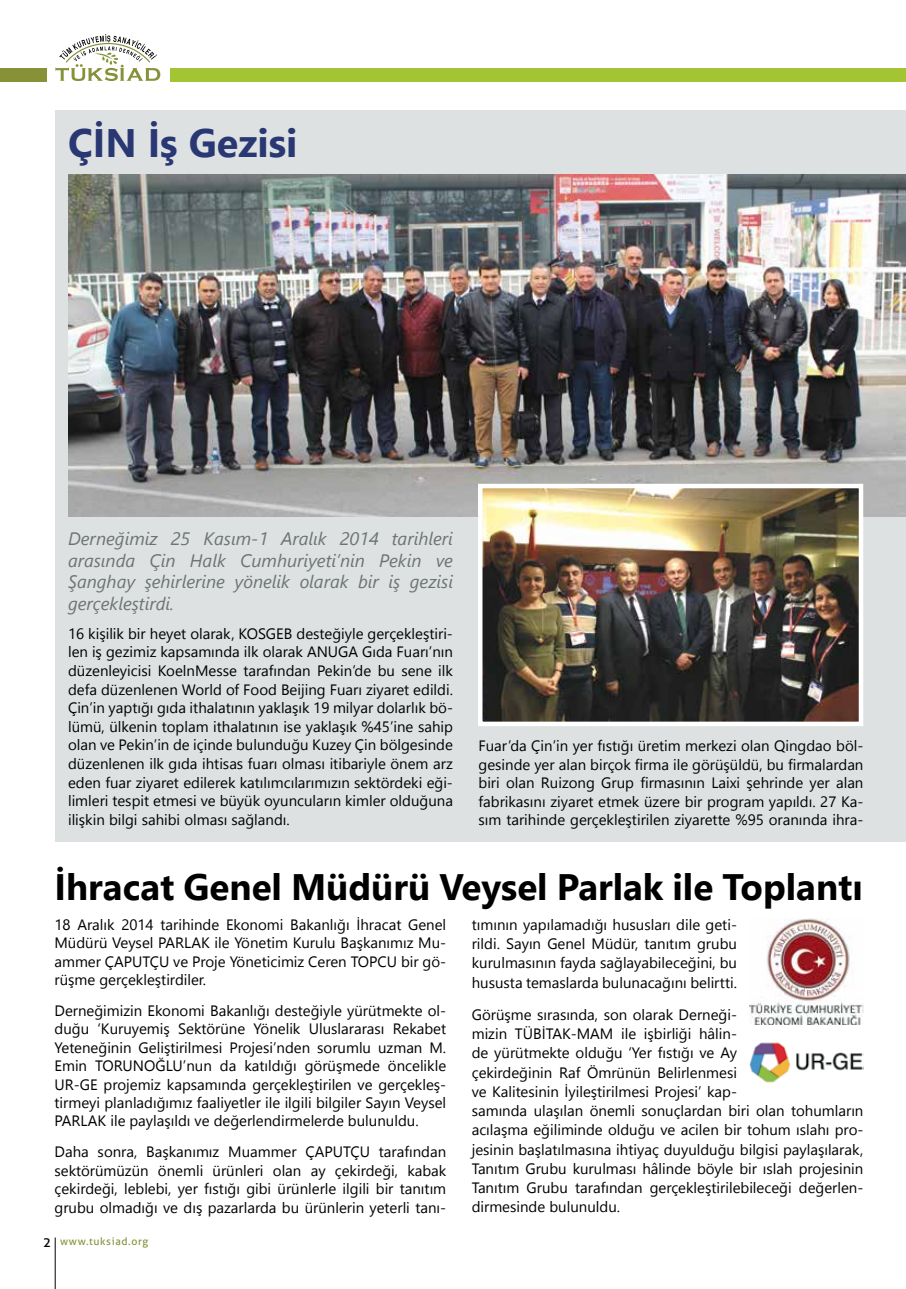
<style>
.page{position:relative;width:906px;height:1289px;background:#fff}
.page>*{position:absolute;margin:0;border:0;box-sizing:border-box;transform-origin:0 0}
.t1{font:700 39.75px "Segoe UI";color:#293773}
.t2{font:700 36.75px "Segoe UI";color:#000}
.t3{font:italic 18px/21.6px "Segoe UI";color:#6d7373;text-align:justify}
.t4{font:15px/19.2px "Segoe UI";color:#000;text-align:justify}
.t5{font:10.5px "Aller";letter-spacing:.06em;color:#879138}
.s1{font-size:13.5px;color:#000}
</style>
<div class="page">
<hr style="left:55px;top:1237px;width:1px;height:51px;background:#000">
<div style="left:170px;top:68px;width:736px;height:13px;background:#a3c534"></div>
<div style="left:0;top:68px;width:47px;height:13px;background:#879138"></div>
<svg style="left:55px;top:34px;width:105px;height:47px"></svg>
<div style="left:56px;top:111px;width:850px;height:731px;background:#dee1e2"></div>
<img style="left:68px;top:174px;width:838px;height:342px">
<img style="left:483px;top:489px;width:375px;height:232px">
<div style="left:478px;top:484px;width:385px;height:242px;border:4px solid #fff"></div>
<img style="left:750px;top:1042px;width:113px;height:41px">
<img style="left:750px;top:918px;width:113px;height:106px">
<h1 class="t1" style="left:68px;top:112px;width:231px">ÇİN İş Gezisi</h1>
<p class="t3" style="left:68px;top:527px;width:386px">Derneğimiz 25 Kasım-1 Aralık 2014 tarihleri arasında Çin Halk Cumhuriyeti’nin Pekin ve Şanghay şehirlerine yönelik olarak bir iş gezisi gerçekleştirdi.</p>
<p class="t4" style="left:68px;top:623px;width:386px;line-height:18.6px">16 kişilik bir heyet olarak, KOSGEB desteğiyle gerçekleştiri&shy;len iş gezimiz kapsamında ilk olarak ANUGA Gıda Fuarı’nın düzenleyicisi KoelnMesse tarafından Pekin’de bu sene ilk defa düzenlenen World of Food Beijing Fuarı ziyaret edildi.<br>Çin’in yaptığı gıda ithalatının yaklaşık 19 milyar dolarlık bö&shy;lümü, ülkenin toplam ithalatının ise yaklaşık %45’ine sahip olan ve Pekin’in de içinde bulunduğu Kuzey Çin bölgesinde düzenlenen ilk gıda ihtisas fuarı olması itibariyle önem arz eden fuar ziyaret edilerek katılımcılarımızın sektördeki eği&shy;limleri tespit etmesi ve büyük oyuncuların kimler olduğuna ilişkin bilgi sahibi olması sağlandı.</p>
<p class="t4" style="left:478px;top:736px;width:386px;line-height:18.5px">Fuar’da Çin’in yer fıstığı üretim merkezi olan Qingdao böl&shy;gesinde yer alan birçok firma ile görüşüldü, bu firmalardan biri olan Ruizong Grup firmasının Laixi şehrinde yer alan fabrikasını ziyaret etmek üzere bir program yapıldı. 27 Ka&shy;sım tarihinde gerçekleştirilen ziyarette %95 oranında ihra-</p>
<h2 class="t2" style="left:54px;top:858px;width:810px">İhracat Genel Müdürü Veysel Parlak ile Toplantı</h2>
<p class="t4" style="left:55px;top:914px;width:393px;line-height:18.3px">18 Aralık 2014 tarihinde Ekonomi Bakanlığı İhracat Genel Müdürü Veysel PARLAK ile Yönetim Kurulu Başkanımız Mu&shy;ammer ÇAPUTÇU ve Proje Yöneticimiz Ceren TOPCU bir gö&shy;rüşme gerçekleştirdiler.</p>
<p class="t4" style="left:55px;top:1001px;width:393px;line-height:18.3px">Derneğimizin Ekonomi Bakanlığı desteğiyle yürütmekte ol&shy;duğu ‘Kuruyemiş Sektörüne Yönelik Uluslararası Rekabet Yeteneğinin Geliştirilmesi Projesi’nden sorumlu uzman M.<br>Emin TORUNOĞLU’nun da katıldığı görüşmede öncelikle UR-GE projemiz kapsamında gerçekleştirilen ve gerçekleş&shy;tirmeyi planladığımız faaliyetler ile ilgili bilgiler Sayın Veysel PARLAK ile paylaşıldı ve değerlendirmelerde bulunuldu.</p>
<p class="t4" style="left:55px;top:1142px;width:393px;line-height:18.3px">Daha sonra, Başkanımız Muammer ÇAPUTÇU tarafından sektörümüzün önemli ürünleri olan ay çekirdeği, kabak çekirdeği, leblebi, yer fıstığı gibi ürünlerle ilgili bir tanıtım grubu olmadığı ve dış pazarlarda bu ürünlerin yeterli tanı-</p>
<p class="t5" style="left:43px;top:1234px;width:107px"><span class="s1">2</span> www.tuksiad.org</p>
<p class="t4" style="left:472px;top:914px;width:267px">tımının yapılamadığı hususları dile geti&shy;rildi. Sayın Genel Müdür, tanıtım grubu kurulmasının fayda sağlayabileceğini, bu hususta temaslarda bulunacağını belirtti.</p>
<p class="t4" style="left:472px;top:1004px;width:393px;text-align:left">Görüşme sırasında, son olarak Derneği-<br>mizin TÜBİTAK-MAM ile işbirliği hâlin-<br>de yürütmekte olduğu ‘Yer fıstığı ve Ay<br>çekirdeğinin Raf Ömrünün Belirlenmesi<br>ve Kalitesinin İyileştirilmesi Projesi’ kap-<br>samında ulaşılan önemli sonuçlardan biri olan tohumların acılaşma eğiliminde olduğu ve acilen bir tohum ıslahı pro&shy;jesinin başlatılmasına ihtiyaç duyulduğu bilgisi paylaşılarak, Tanıtım Grubu kurulması hâlinde böyle bir ıslah projesinin Tanıtım Grubu tarafından gerçekleştirilebileceği değerlen&shy;dirmesinde bulunuldu.</p>
</div>
